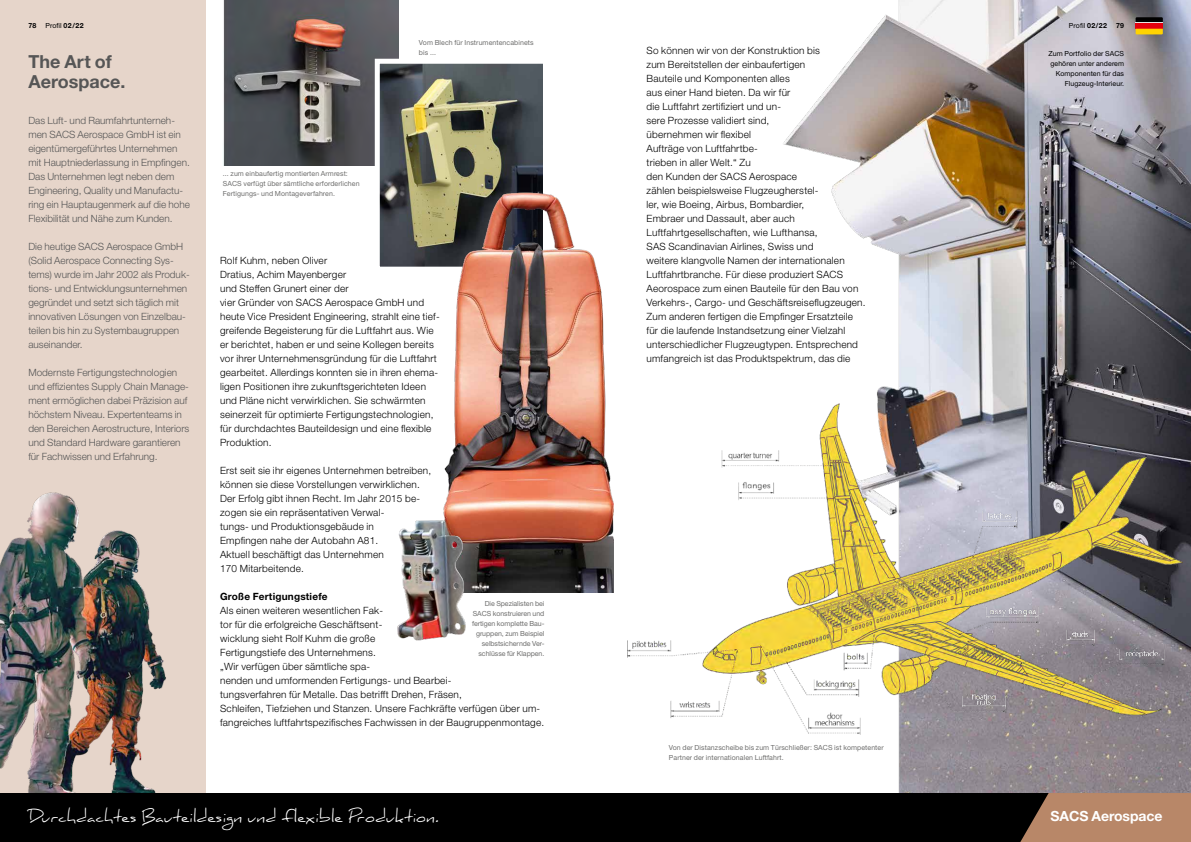
<style>
.page{position:relative;width:1191px;height:842px;background:#fff}
.page>*{position:absolute;margin:0;border:0;box-sizing:border-box;transform-origin:0 0}
.t1{font:24px "Daniel Extended";letter-spacing:.01em;color:#fff}
.t2{font:700 18px/20px "Helvetica Neue";color:#565656}
.t3{font:700 14px "Helvetica Neue";letter-spacing:-.005em;color:#fff}
.t4{font:300 10px/14px "Helvetica Neue";letter-spacing:.02em;color:#000}
.t5{font:300 10px/14px "Helvetica Neue";color:#565656}
.t6{font:700 10px "Helvetica Neue";letter-spacing:.02em;color:#000}
.t7{font:7px/10px "Helvetica Neue";letter-spacing:.01em;color:#6f6f6e}
.t8{font:7px/10px "Helvetica Neue";letter-spacing:.01em;color:#000;text-align:right}
.t9{font:700 7px "Helvetica Neue";color:#000}
.s1{font-weight:700}
</style>
<div class="page">
<div style="left:0;top:0;width:205px;height:799px;background:#e6d5ca"></div>
<img style="left:783px;top:0;width:408px;height:793px">
<img style="left:223px;top:0;width:175px;height:166px">
<img style="left:381px;top:65px;width:161px;height:201px">
<div style="left:375px;top:59px;width:176px;height:213px;border:5px solid #fff"></div>
<img style="left:434px;top:121px;width:180px;height:472px">
<img style="left:397px;top:503px;width:104px;height:138px">
<img style="left:0;top:492px;width:166px;height:301px">
<svg style="left:1135px;top:17px;width:27px;height:6px"></svg>
<div style="left:1135px;top:23px;width:27px;height:6px;background:#e3000f"></div>
<svg style="left:1135px;top:29px;width:27px;height:5px"></svg>
<img style="left:627px;top:403px;width:555px;height:331px">
<div style="left:0;top:793px;width:595px;height:49px;background:#000"></div>
<div style="left:595px;top:793px;width:596px;height:49px;background:#000"></div>
<svg style="left:1020px;top:793px;width:171px;height:49px;background:#a87b5f"></svg>
<p class="t9" style="left:28px;top:22px;width:10px">78</p>
<p class="t8" style="left:45px;top:21px;width:40px">Profil <span class="s1">02/22</span></p>
<p class="t8" style="left:1068px;top:21px;width:40px">Profil <span class="s1">02/22</span></p>
<p class="t9" style="left:1116px;top:22px;width:10px">79</p>
<h2 class="t2" style="left:28px;top:51px;width:99px">The Art of<br>Aerospace.</h2>
<p class="t5" style="left:28px;top:113px;width:163px">Das Luft- und Raumfahrtunterneh&shy;men SACS Aerospace GmbH ist ein eigentümergeführtes Unternehmen mit Hauptniederlassung in Empfingen.<br>Das Unternehmen legt neben dem Engineering, Quality und Manufactu&shy;ring ein Hauptaugenmerk auf die hohe Flexibilität und Nähe zum Kunden.</p>
<p class="t5" style="left:28px;top:239px;width:163px">Die heutige SACS Aerospace GmbH (Solid Aerospace Connecting Sys&shy;tems) wurde im Jahr 2002 als Produk&shy;tions- und Entwicklungsunternehmen gegründet und setzt sich täglich mit innovativen Lösungen von Einzelbau&shy;teilen bis hin zu Systembaugruppen auseinander.</p>
<p class="t5" style="left:28px;top:365px;width:162px">Modernste Fertigungstechnologien und effizientes Supply Chain Manage&shy;ment ermöglichen dabei Präzision auf höchstem Niveau. Expertenteams in den Bereichen Aerostructure, Interiors und Standard Hardware garantieren für Fachwissen und Erfahrung.</p>
<p class="t7" style="left:223px;top:169px;width:138px">... zum einbaufertig montierten Armrest:<br>SACS verfügt über sämtliche erforderlichen<br>Fertigungs- und Montageverfahren.</p>
<p class="t7" style="left:419px;top:38px;width:116px">Vom Blech für Instrumentencabinets bis ...</p>
<p class="t4" style="left:220px;top:253px;width:221px">Rolf Kuhm, neben Oliver<br>Dratius, Achim Mayenberger<br>und Steffen Grunert einer der<br>vier Gründer von SACS Aerospace GmbH und heute Vice President Engineering, strahlt eine tief&shy;greifende Begeisterung für die Luftfahrt aus. Wie er berichtet, haben er und seine Kollegen bereits vor ihrer Unternehmensgründung für die Luftfahrt gearbeitet. Allerdings konnten sie in ihren ehema&shy;ligen Positionen ihre zukunftsgerichteten Ideen und Pläne nicht verwirklichen. Sie schwärmten seinerzeit für optimierte Fertigungstechnologien, für durchdachtes Bauteildesign und eine flexible Produktion.</p>
<p class="t4" style="left:220px;top:463px;width:213px">Erst seit sie ihr eigenes Unternehmen betreiben, können sie diese Vorstellungen verwirklichen.<br>Der Erfolg gibt ihnen Recht. Im Jahr 2015 be&shy;zogen sie ein repräsentativen Verwal-<br>tungs- und Produktionsgebäude in<br>Empfingen nahe der Autobahn A81.<br>Aktuell beschäftigt das Unternehmen<br>170 Mitarbeitende.</p>
<p class="t6" style="left:220px;top:590px;width:109px">Große Fertigungstiefe</p>
<p class="t4" style="left:220px;top:603px;width:325px">Als einen weiteren wesentlichen Fak-<br>tor für die erfolgreiche Geschäftsent-<br>wicklung sieht Rolf Kuhm die große<br>Fertigungstiefe des Unternehmens.<br>„Wir verfügen über sämtliche spa-<br>nenden und umformenden Fertigungs- und Bearbei-<br>tungsverfahren für Metalle. Das betrifft Drehen, Fräsen,<br>Schleifen, Tiefziehen und Stanzen. Unsere Fachkräfte verfügen über um&shy;fangreiches luftfahrtspezifisches Fachwissen in der Baugruppenmontage.</p>
<p class="t7" style="left:472px;top:598px;width:74px;text-align:right">Die Spezialisten bei<br>SACS konstruieren und fertigen komplette Bau&shy;gruppen, zum Beispiel selbstsichernde Ver&shy;schlüsse für Klappen.</p>
<p class="t4" style="left:646px;top:43px;width:221px">So können wir von der Konstruktion bis<br>zum Bereitstellen der einbaufertigen<br>Bauteile und Komponenten alles<br>aus einer Hand bieten. Da wir für<br>die Luftfahrt zertifiziert und un-<br>sere Prozesse validiert sind,<br>übernehmen wir flexibel<br>Aufträge von Luftfahrtbe-<br>trieben in aller Welt.“ Zu<br>den Kunden der SACS Aerospace<br>zählen beispielsweise Flugzeugherstel-<br>ler, wie Boeing, Airbus, Bombardier,<br>Embraer und Dassault, aber auch Luftfahrtgesellschaften, wie Lufthansa,<br>SAS Scandinavian Airlines, Swiss und<br>weitere klangvolle Namen der internationalen Luftfahrtbranche. Für diese produziert SACS Aeorospace zum einen Bauteile für den Bau von Verkehrs-, Cargo- und Geschäftsreiseflugzeugen.<br>Zum anderen fertigen die Empfinger Ersatzteile für die laufende Instandsetzung einer Vielzahl unterschiedlicher Flugzeugtypen. Entsprechend umfangreich ist das Produktspektrum, das die</p>
<p class="t7" style="left:669px;top:743px;width:216px">Von der Distanzscheibe bis zum Türschließer: SACS ist kompetenter<br>Partner der internationalen Luftfahrt.</p>
<p class="t8" style="left:1048px;top:48px;width:77px">Zum Portfolio der SACS gehören unter anderem<br>Komponenten für das<br>Flugzeug-Interieur.</p>
<h1 class="t1" style="left:28px;top:802px;width:412px">Durchdachtes Bauteildesign und flexible Produktion.</h1>
<h3 class="t3" style="left:1050px;top:807px;width:113px">SACS Aerospace</h3>
</div>
